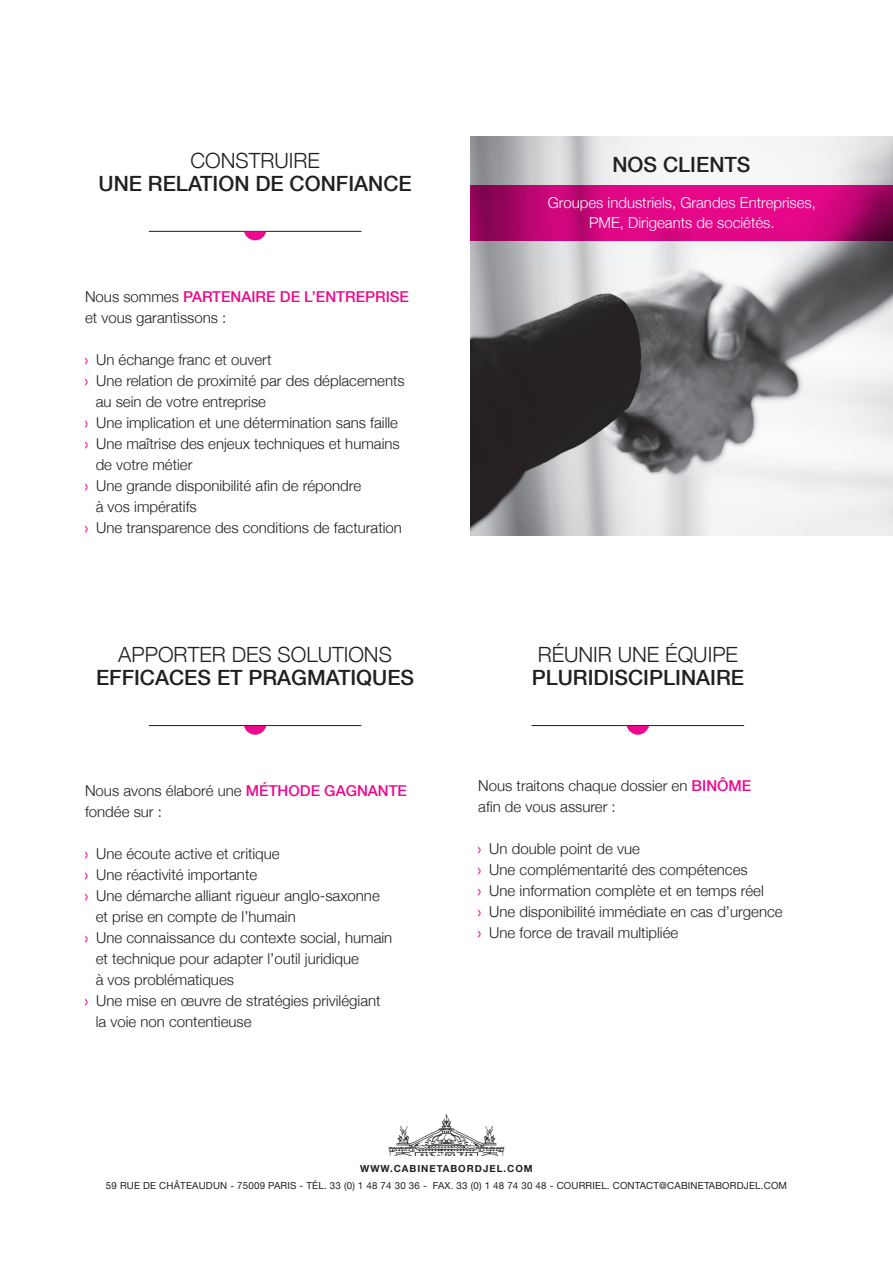
<style>
.page{position:relative;width:893px;height:1263px;background:#fff}
.page>*{position:absolute;margin:0;border:0;box-sizing:border-box;transform-origin:0 0}
.t1{font:500 21px "Helvetica Neue";color:#231f20}
.t2{font:300 21px "Helvetica Neue";color:#231f20}
.t3{font:300 15px/21px "Helvetica Neue";color:#231f20}
.t4{font:300 15px/19.5px "Helvetica Neue";color:#fff;text-align:center}
.t5{font:9.75px "Helvetica Neue";letter-spacing:.02em;color:#231f20}
.t6{font:700 9.75px "Helvetica Neue";letter-spacing:.1em;color:#231f20}
.s1{font-weight:500;color:#ed088d}
.s2{font-weight:700;color:#ed088d}
</style>
<div class="page">
<img style="left:470px;top:136px;width:423px;height:400px">
<svg style="left:470px;top:185px;width:423px;height:56px;background:#c80678"></svg>
<hr style="left:149px;top:231px;width:212px;height:1px;background:#231f20">
<hr style="left:149px;top:725px;width:212px;height:1px;background:#231f20">
<hr style="left:531px;top:725px;width:213px;height:1px;background:#231f20">
<svg style="left:244px;top:232px;width:22px;height:8px"></svg>
<svg style="left:244px;top:726px;width:22px;height:9px"></svg>
<svg style="left:627px;top:726px;width:22px;height:9px"></svg>
<img style="left:388px;top:1114px;width:116px;height:42px">
<h1 class="t2" style="left:190px;top:144px;width:131px">CONSTRUIRE</h1>
<h1 class="t1" style="left:99px;top:166px;width:315px">UNE RELATION DE CONFIANCE</h1>
<p class="t3" style="left:85px;top:285px;width:325px">Nous sommes <span class="s1">PARTENAIRE DE L’ENTREPRISE </span>et vous garantissons :</p>
<p class="t3" style="left:85px;top:348px;width:188px"><span class="s2">&gt;</span> Un échange franc et ouvert</p>
<p class="t3" style="left:85px;top:369px;width:321px"><span class="s2">&gt;</span> Une relation de proximité par des déplacements</p>
<p class="t3" style="left:96px;top:390px;width:172px">au sein de votre entreprise</p>
<p class="t3" style="left:85px;top:411px;width:315px"><span class="s2">&gt;</span> Une implication et une détermination sans faille</p>
<p class="t3" style="left:85px;top:432px;width:316px"><span class="s2">&gt;</span> Une maîtrise des enjeux techniques et humains</p>
<p class="t3" style="left:96px;top:453px;width:98px">de votre métier</p>
<p class="t3" style="left:85px;top:474px;width:278px"><span class="s2">&gt;</span> Une grande disponibilité afin de répondre</p>
<p class="t3" style="left:96px;top:495px;width:103px">à vos impératifs</p>
<p class="t3" style="left:85px;top:516px;width:318px"><span class="s2">&gt;</span> Une transparence des conditions de facturation</p>
<h1 class="t2" style="left:118px;top:638px;width:275px">APPORTER DES SOLUTIONS</h1>
<h1 class="t1" style="left:96px;top:660px;width:320px">EFFICACES ET PRAGMATIQUES</h1>
<p class="t3" style="left:85px;top:779px;width:324px">Nous avons élaboré une <span class="s1">MÉTHODE GAGNANTE </span>fondée sur :</p>
<p class="t3" style="left:85px;top:842px;width:196px"><span class="s2">&gt;</span> Une écoute active et critique</p>
<p class="t3" style="left:85px;top:863px;width:174px"><span class="s2">&gt;</span> Une réactivité importante</p>
<p class="t3" style="left:85px;top:884px;width:296px"><span class="s2">&gt;</span> Une démarche alliant rigueur anglo-saxonne</p>
<p class="t3" style="left:96px;top:905px;width:202px">et prise en compte de l’humain</p>
<p class="t3" style="left:85px;top:926px;width:309px"><span class="s2">&gt;</span> Une connaissance du contexte social, humain</p>
<p class="t3" style="left:96px;top:947px;width:265px">et technique pour adapter l’outil juridique</p>
<p class="t3" style="left:96px;top:968px;width:140px">à vos problématiques</p>
<p class="t3" style="left:85px;top:989px;width:297px"><span class="s2">&gt;</span> Une mise en œuvre de stratégies privilégiant</p>
<p class="t3" style="left:96px;top:1010px;width:157px">la voie non contentieuse</p>
<h1 class="t1" style="left:612px;top:148px;width:140px">NOS CLIENTS</h1>
<p class="t4" style="left:548px;top:192px;width:270px">Groupes industriels, Grandes Entreprises,<br>PME, Dirigeants de sociétés.</p>
<h1 class="t2" style="left:538px;top:638px;width:202px">RÉUNIR UNE ÉQUIPE</h1>
<h1 class="t1" style="left:532px;top:660px;width:214px">PLURIDISCIPLINAIRE</h1>
<p class="t3" style="left:478px;top:774px;width:275px">Nous traitons chaque dossier en <span class="s1">BINÔME </span>afin de vous assurer :</p>
<p class="t3" style="left:478px;top:837px;width:306px"><span class="s2">&gt;</span> Un double point de vue<br><span class="s2">&gt;</span> Une complémentarité des compétences<br><span class="s2">&gt;</span> Une information complète et en temps réel<br><span class="s2">&gt;</span> Une disponibilité immédiate en cas d’urgence <span class="s2">&gt;</span> Une force de travail multipliée</p>
<p class="t6" style="left:360px;top:1160px;width:174px">WWW.CABINETABORDJEL.COM</p>
<p class="t5" style="left:106px;top:1177px;width:683px">59 RUE DE CHÂTEAUDUN - 75009 PARIS - TÉL. 33 (0) 1 48 74 30 36 - FAX. 33 (0) 1 48 74 30 48 - COURRIEL. CONTACT@CABINETABORDJEL.COM</p>
</div>
